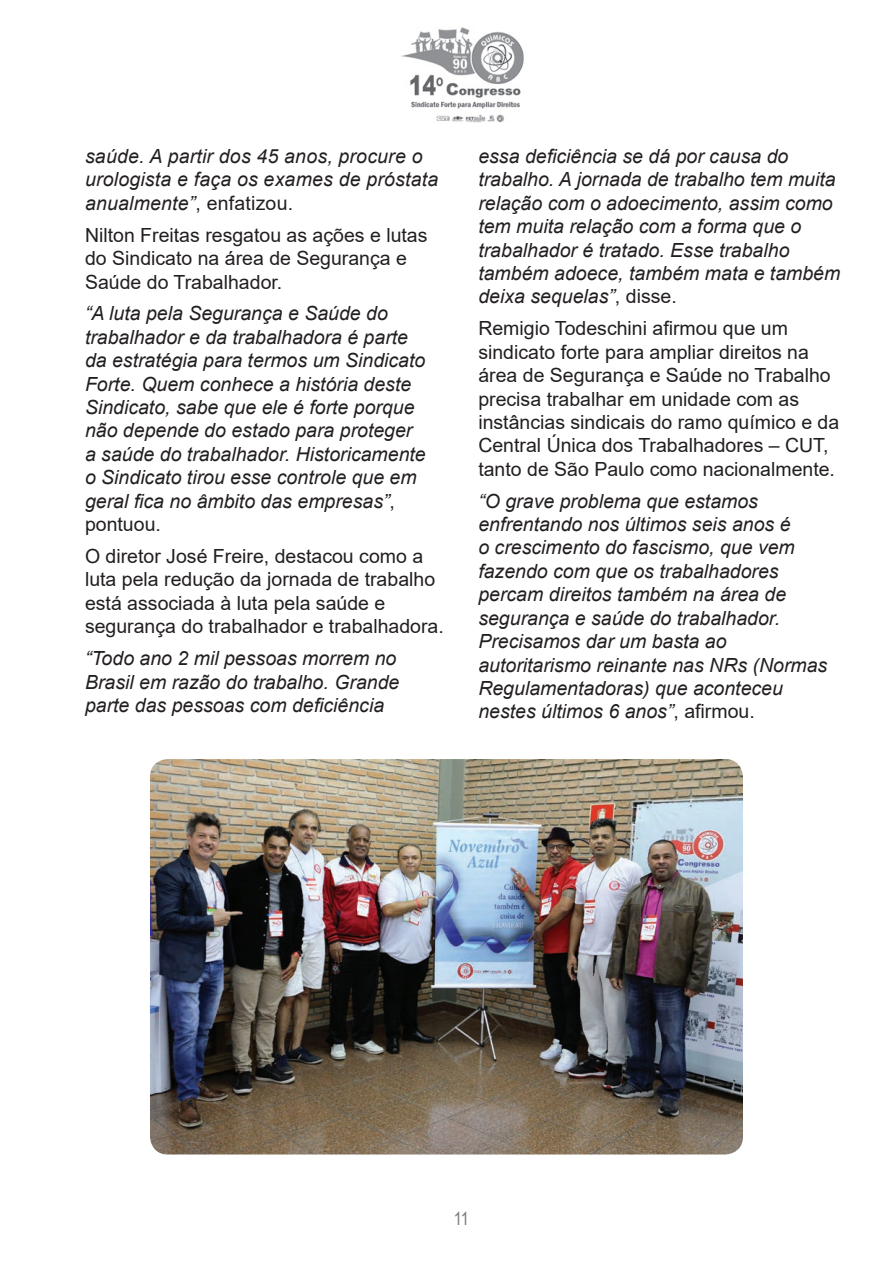
<style>
.page{position:relative;width:893px;height:1263px;background:#fff}
.page>*{position:absolute;margin:0;border:0;box-sizing:border-box;transform-origin:0 0}
.t1{font:italic 19.5px/23.4px "Arial";color:#231f20}
.t2{font:19.5px/23.4px "Arial";color:#231f20}
.t3{font:18px "Arial Narrow";color:#76787b}
.s1{font-style:normal}
</style>
<div class="page">
<img style="left:401px;top:27px;width:123px;height:96px">
<img style="left:150px;top:759px;width:593px;height:395px">
<p class="t1" style="left:85px;top:145px;width:355px">saúde. A partir dos 45 anos, procure o urologista e faça os exames de próstata anualmente”<span class="s1">, enfatizou.</span></p>
<p class="t2" style="left:85px;top:223px;width:344px">Nilton Freitas resgatou as ações e lutas do Sindicato na área de Segurança e<br>Saúde do Trabalhador.</p>
<p class="t1" style="left:85px;top:302px;width:342px">“A luta pela Segurança e Saúde do trabalhador e da trabalhadora é parte da estratégia para termos um Sindicato Forte. Quem conhece a história deste Sindicato, sabe que ele é forte porque não depende do estado para proteger a saúde do trabalhador. Historicamente o Sindicato tirou esse controle que em geral fica no âmbito das empresas”<span class="s1">, pontuou.</span></p>
<p class="t2" style="left:85px;top:544px;width:360px">O diretor José Freire, destacou como a luta pela redução da jornada de trabalho está associada à luta pela saúde e segurança do trabalhador e trabalhadora.</p>
<p class="t1" style="left:85px;top:647px;width:316px">“Todo ano 2 mil pessoas morrem no<br>Brasil em razão do trabalho. Grande parte das pessoas com deficiência</p>
<p class="t1" style="left:478px;top:145px;width:363px">essa deficiência se dá por causa do trabalho. A jornada de trabalho tem muita relação com o adoecimento, assim como tem muita relação com a forma que o trabalhador é tratado. Esse trabalho também adoece, também mata e também deixa sequelas”<span class="s1">, disse.</span></p>
<p class="t2" style="left:478px;top:317px;width:362px">Remigio Todeschini afirmou que um sindicato forte para ampliar direitos na área de Segurança e Saúde no Trabalho precisa trabalhar em unidade com as instâncias sindicais do ramo químico e da Central Única dos Trabalhadores – CUT, tanto de São Paulo como nacionalmente.</p>
<p class="t1" style="left:478px;top:489px;width:350px">“O grave problema que estamos enfrentando nos últimos seis anos é<br>o crescimento do fascismo, que vem fazendo com que os trabalhadores percam direitos também na área de segurança e saúde do trabalhador.<br>Precisamos dar um basta ao autoritarismo reinante nas NRs (Normas Regulamentadoras) que aconteceu nestes últimos 6 anos”<span class="s1">, afirmou.</span></p>
<p class="t3" style="left:454px;top:1205px;width:17px">11</p>
</div>
